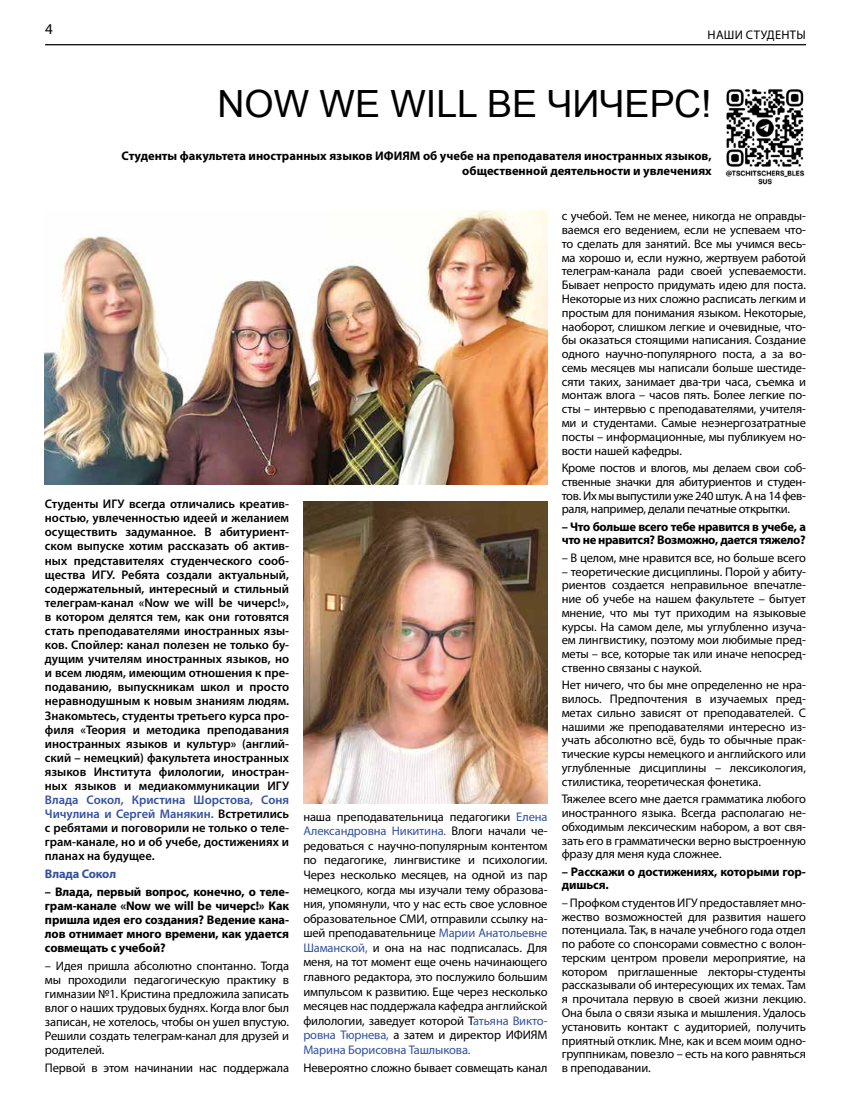
<style>
.page{position:relative;width:851px;height:1117px;background:#fff}
.page>*{position:absolute;margin:0;border:0;box-sizing:border-box;transform-origin:0 0}
.t1{font:37.5px "Arial";color:#000}
.t2{font:15px "Myriad Pro";color:#000}
.t3{font:12.5px/13.8px "Myriad Pro";letter-spacing:-.01em;color:#000;text-align:justify}
.t4{font:600 12.5px/14.1px "Myriad Pro";color:#000;text-align:justify}
.t5{font:700 12.5px/14.1px "Myriad Pro";letter-spacing:-.01em;color:#000}
.t6{font:12.5px "Myriad Pro";letter-spacing:.02em;color:#000}
.t7{font:700 12.5px "Myriad Pro";letter-spacing:-.01em;color:#33519f}
.s1{color:#33519f}
</style>
<div class="page">
<hr style="left:45px;top:44px;width:760px;height:1px;background:#000">
<img style="left:303px;top:501px;width:244px;height:302px">
<img style="left:45px;top:211px;width:502px;height:274px">
<img style="left:725px;top:89px;width:80px;height:96px">
<p class="t2" style="left:45px;top:20px;width:9px">4</p>
<p class="t6" style="left:707px;top:27px;width:100px">НАШИ СТУДЕНТЫ</p>
<h1 class="t1" style="left:217px;top:79px;width:495px">NOW WE WILL BE ЧИЧЕРС!</h1>
<p class="t5" style="left:121px;top:148px;width:591px;line-height:15px;text-align:right">Студенты факультета иностранных языков ИФИЯМ об учебе на преподавателя иностранных языков, общественной деятельности и увлечениях</p>
<p class="t4" style="left:45px;top:496px;width:246px">Студенты ИГУ всегда отличались креатив&shy;ностью, увлеченностью идеей и желанием осуществить задуманное. В абитуриент&shy;ском выпуске хотим рассказать об актив&shy;ных представителях студенческого сооб&shy;щества ИГУ. Ребята создали актуальный, содержательный, интересный и стильный телеграм-канал «Now we will be чичерс!», в котором делятся тем, как они готовятся стать преподавателями иностранных язы&shy;ков. Спойлер: канал полезен не только бу&shy;дущим учителям иностранных языков, но и всем людям, имеющим отношения к пре&shy;подаванию, выпускникам школ и просто неравнодушным к новым знаниям людям.<br>Знакомьтесь, студенты третьего курса про&shy;филя «Теория и методика преподавания иностранных языков и культур» (англий&shy;ский – немецкий) факультета иностранных языков Института филологии, иностран&shy;ных языков и медиакоммуникации ИГУ</p>
<p class="t4" style="left:45px;top:792px;width:246px"><span class="s1">Влада Сокол, Кристина Шорстова, Соня Чичулина и Сергей Манякин.</span> Встретились с ребятами и поговорили не только о теле&shy;грам-канале, но и об учебе, достижениях и планах на будущее.</p>
<p class="t7" style="left:45px;top:865px;width:73px">Влада Сокол</p>
<p class="t5" style="left:45px;top:883px;width:246px;text-align:justify">– Влада, первый вопрос, конечно, о теле&shy;грам-канале «Now we will be чичерс!» Как пришла идея его создания? Ведение кана&shy;лов отнимает много времени, как удается совмещать с учебой?</p>
<p class="t3" style="left:45px;top:957px;width:246px;line-height:14.1px">– Идея пришла абсолютно спонтанно. Тогда мы проходили педагогическую практику в гимназии №1. Кристина предложила записать влог о наших трудовых буднях. Когда влог был записан, не хотелось, чтобы он ушел впустую.<br>Решили создать телеграм-канал для друзей и родителей.</p>
<p class="t3" style="left:45px;top:1060px;width:246px">Первой в этом начинании нас поддержала</p>
<p class="t3" style="left:303px;top:809px;width:246px;line-height:14.5px">наша преподавательница педагогики <span class="s1">Елена Александровна Никитина.</span> Влоги начали че&shy;редоваться с научно-популярным контентом по педагогике, лингвистике и психологии.<br>Через несколько месяцев, на одной из пар немецкого, когда мы изучали тему образова&shy;ния, упомянули, что у нас есть свое условное образовательное СМИ, отправили ссылку на&shy;шей преподавательнице <span class="s1">Марии Анатольевне Шаманской,</span> и она на нас подписалась. Для меня, на тот момент еще очень начинающего главного редактора, это послужило большим импульсом к развитию. Еще через несколько месяцев нас поддержала кафедра английской филологии, заведует которой Т<span class="s1">атьяна Викто&shy;ровна Тюрнева,</span> а затем и директор ИФИЯМ <span class="s1">Марина Борисовна Ташлыкова.</span></p>
<p class="t3" style="left:303px;top:1060px;width:246px">Невероятно сложно бывает совмещать канал</p>
<p class="t3" style="left:561px;top:209px;width:246px">с учебой. Тем не менее, никогда не оправды&shy;ваемся его ведением, если не успеваем что&shy;то сделать для занятий. Все мы учимся весь&shy;ма хорошо и, если нужно, жертвуем работой телеграм-канала ради своей успеваемости.<br>Бывает непросто придумать идею для поста.<br>Некоторые из них сложно расписать легким и простым для понимания языком. Некоторые, наоборот, слишком легкие и очевидные, что&shy;бы оказаться стоящими написания. Создание одного научно-популярного поста, а за во&shy;семь месяцев мы написали больше шестиде&shy;сяти таких, занимает два-три часа, съемка и монтаж влога – часов пять. Более легкие по&shy;сты – интервью с преподавателями, учителя&shy;ми и студентами. Самые неэнергозатратные посты – информационные, мы публикуем но&shy;вости нашей кафедры.</p>
<p class="t3" style="left:561px;top:460px;width:246px">Кроме постов и влогов, мы делаем свои соб&shy;ственные значки для абитуриентов и студен&shy;тов. Их мы выпустили уже 240 штук. А на 14 фев&shy;раля, например, делали печатные открытки.</p>
<p class="t5" style="left:561px;top:519px;width:246px;line-height:13.8px">– Что больше всего тебе нравится в учебе, а что не нравится? Возможно, дается тяжело?</p>
<p class="t3" style="left:561px;top:550px;width:246px">– В целом, мне нравится все, но больше всего</p>
<p class="t3" style="left:561px;top:564px;width:246px">– теоретические дисциплины. Порой у абиту&shy;риентов создается неправильное впечатле&shy;ние об учебе на нашем факультете – бытует мнение, что мы тут приходим на языковые курсы. На самом деле, мы углубленно изуча&shy;ем лингвистику, поэтому мои любимые пред&shy;меты – все, которые так или иначе непосред&shy;ственно связаны с наукой.</p>
<p class="t3" style="left:561px;top:678px;width:246px">Нет ничего, что бы мне определенно не нра&shy;вилось. Предпочтения в изучаемых пред&shy;метах сильно зависят от преподавателей. С нашими же преподавателями интересно из&shy;учать абсолютно всё, будь то обычные прак&shy;тические курсы немецкого и английского или углубленные дисциплины – лексикология, стилистика, теоретическая фонетика.</p>
<p class="t3" style="left:561px;top:791px;width:246px">Тяжелее всего мне дается грамматика любого иностранного языка. Всегда располагаю не&shy;обходимым лексическим набором, а вот свя&shy;зать его в грамматически верно выстроенную фразу для меня куда сложнее.</p>
<p class="t5" style="left:561px;top:863px;width:246px;line-height:13.8px">– Расскажи о достижениях, которыми гор&shy;дишься.</p>
<p class="t3" style="left:561px;top:895px;width:246px">– Профком студентов ИГУ предоставляет мно&shy;жество возможностей для развития нашего потенциала. Так, в начале учебного года отдел по работе со спонсорами совместно с волон&shy;терским центром провели мероприятие, на котором приглашенные лекторы-студенты рассказывали об интересующих их темах. Там я прочитала первую в своей жизни лекцию.<br>Она была о связи языка и мышления. Удалось установить контакт с аудиторией, получить приятный отклик. Мне, как и всем моим одно&shy;группникам, повезло – есть на кого равняться в преподавании.</p>
</div>
